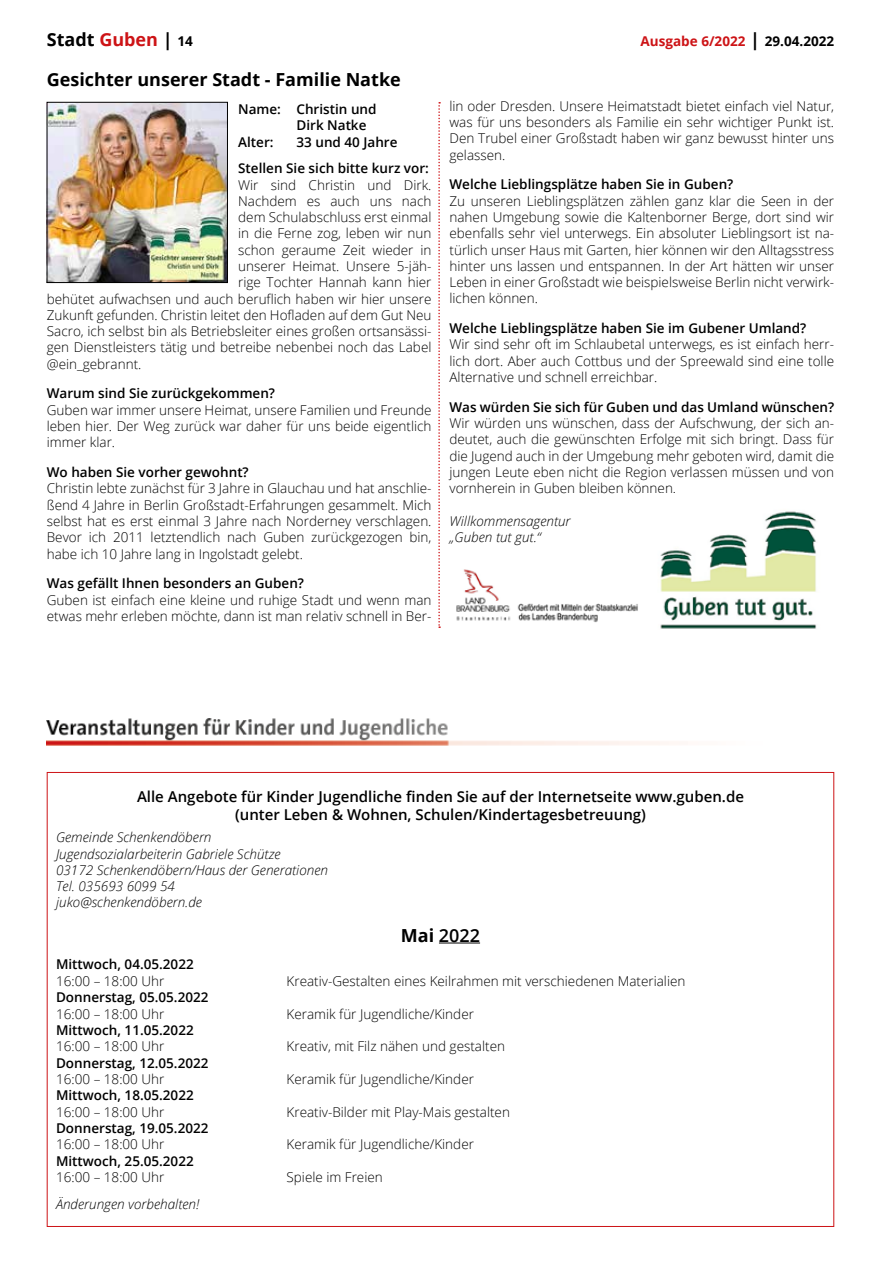
<style>
.page{position:relative;width:881px;height:1263px;background:#fff}
.page>*{position:absolute;margin:0;border:0;box-sizing:border-box;transform-origin:0 0}
.t1{font:700 18px "Open Sans";color:#000}
.t2{font:600 18px "Open Sans";color:#000}
.t3{font:600 15px/18px "Open Sans";color:#000;text-align:center}
.t4{font:300 13.5px/16.4px "Open Sans";color:#000;text-align:justify}
.t5{font:600 13.5px/26.8px "Open Sans";color:#000}
.t6{font:italic 300 13.5px/16.2px "Open Sans";color:#000}
.t7{font:700 13.5px "Open Sans";color:#cd1316}
.s1{color:#cd1316}
.s2{font-size:13.5px}
.s3{font-size:18px;color:#000}
.s4{color:#000}
.s5{font-weight:700}
</style>
<div class="page">
<svg style="left:438px;top:102px;width:2px;height:526px"></svg>
<img style="left:456px;top:569px;width:182px;height:54px">
<img style="left:660px;top:511px;width:157px;height:118px">
<img style="left:49px;top:104px;width:176px;height:177px">
<div style="left:47px;top:102px;width:180px;height:181px;border:1px solid #000"></div>
<hr style="left:439px;top:942px;width:41px;height:1px;background:#000">
<img style="left:47px;top:719px;width:633px;height:27px">
<h1 class="t1" style="left:47px;top:27px;width:147px">Stadt <span class="s1">Guben</span> | <span class="s2">14</span></h1>
<p class="t7" style="left:640px;top:32px;width:195px">Ausgabe 6/2022 <span class="s3">|</span> <span class="s4">29.04.2022</span></p>
<h1 class="t1" style="left:47px;top:67px;width:355px">Gesichter unserer Stadt - Familie Natke</h1>
<p class="t5" style="left:238px;top:95px;width:140px">Name: Christin und</p>
<p class="t5" style="left:296px;top:112px;width:71px">Dirk Natke</p>
<p class="t5" style="left:238px;top:128px;width:37px">Alter:</p>
<p class="t4" style="left:449px;top:97px;width:386px">lin oder Dresden. Unsere Heimatstadt bietet einfach viel Natur, was für uns besonders als Familie ein sehr wichtiger Punkt ist.<br>Den Trubel einer Großstadt haben wir ganz bewusst hinter uns gelassen.</p>
<p class="t5" style="left:449px;top:171px;width:285px">Welche Lieblingsplätze haben Sie in Guben?</p>
<p class="t4" style="left:449px;top:192px;width:386px">Zu unseren Lieblingsplätzen zählen ganz klar die Seen in der nahen Umgebung sowie die Kaltenborner Berge, dort sind wir ebenfalls sehr viel unterwegs. Ein absoluter Lieblingsort ist na&shy;türlich unser Haus mit Garten, hier können wir den Alltagsstress hinter uns lassen und entspannen. In der Art hätten wir unser Leben in einer Großstadt wie beispielsweise Berlin nicht verwirk&shy;lichen können.</p>
<p class="t5" style="left:449px;top:314px;width:358px">Welche Lieblingsplätze haben Sie im Gubener Umland?</p>
<p class="t4" style="left:449px;top:336px;width:386px">Wir sind sehr oft im Schlaubetal unterwegs, es ist einfach herr&shy;lich dort. Aber auch Cottbus und der Spreewald sind eine tolle Alternative und schnell erreichbar.</p>
<p class="t5" style="left:449px;top:393px;width:386px">Was würden Sie sich für Guben und das Umland wünschen?</p>
<p class="t4" style="left:449px;top:415px;width:386px">Wir würden uns wünschen, dass der Aufschwung, der sich an&shy;deutet, auch die gewünschten Erfolge mit sich bringt. Dass für die Jugend auch in der Umgebung mehr geboten wird, damit die jungen Leute eben nicht die Region verlassen müssen und von vornherein in Guben bleiben können.</p>
<p class="t6" style="left:449px;top:512px;width:122px">Willkommensagentur „Guben tut gut.“</p>
<p class="t5" style="left:238px;top:128px;width:192px;text-indent:58px">33 und 40 Jahre<br>Stellen Sie sich bitte kurz vor:</p>
<p class="t4" style="left:238px;top:176px;width:195px">Wir sind Christin und Dirk.</p>
<p class="t4" style="left:238px;top:192px;width:195px">Nachdem es auch uns nach</p>
<p class="t4" style="left:238px;top:209px;width:195px">dem Schulabschluss erst einmal</p>
<p class="t4" style="left:238px;top:225px;width:195px">in die Ferne zog, leben wir nun</p>
<p class="t4" style="left:238px;top:241px;width:195px">schon geraume Zeit wieder in</p>
<p class="t4" style="left:238px;top:258px;width:195px">unserer Heimat. Unsere 5-jäh-</p>
<p class="t4" style="left:238px;top:274px;width:195px">rige Tochter Hannah kann hier</p>
<p class="t4" style="left:47px;top:290px;width:386px">behütet aufwachsen und auch beruflich haben wir hier unsere</p>
<p class="t4" style="left:47px;top:306px;width:386px">Zukunft gefunden. Christin leitet den Hofladen auf dem Gut Neu</p>
<p class="t4" style="left:47px;top:323px;width:386px">Sacro, ich selbst bin als Betriebsleiter eines großen ortsansässi-</p>
<p class="t4" style="left:47px;top:339px;width:386px">gen Dienstleisters tätig und betreibe nebenbei noch das Label</p>
<p class="t4" style="left:47px;top:355px;width:96px">@ein_gebrannt.</p>
<p class="t5" style="left:47px;top:380px;width:230px">Warum sind Sie zurückgekommen?</p>
<p class="t4" style="left:47px;top:401px;width:386px">Guben war immer unsere Heimat, unsere Familien und Freunde leben hier. Der Weg zurück war daher für uns beide eigentlich immer klar.</p>
<p class="t5" style="left:47px;top:458px;width:203px">Wo haben Sie vorher gewohnt?</p>
<p class="t4" style="left:47px;top:480px;width:386px">Christin lebte zunächst für 3 Jahre in Glauchau und hat anschlie&shy;ßend 4 Jahre in Berlin Großstadt-Erfahrungen gesammelt. Mich selbst hat es erst einmal 3 Jahre nach Norderney verschlagen.<br>Bevor ich 2011 letztendlich nach Guben zurückgezogen bin, habe ich 10 Jahre lang in Ingolstadt gelebt.</p>
<p class="t5" style="left:47px;top:570px;width:258px">Was gefällt Ihnen besonders an Guben?</p>
<p class="t4" style="left:47px;top:591px;width:386px">Guben ist einfach eine kleine und ruhige Stadt und wenn man etwas mehr erleben möchte, dann ist man relativ schnell in Ber-</p>
<p class="t3" style="left:137px;top:787px;width:608px">Alle Angebote für Kinder Jugendliche finden Sie auf der Internetseite www.guben.de (unter Leben &amp; Wohnen, Schulen/Kindertagesbetreuung)</p>
<p class="t6" style="left:56px;top:829px;width:273px">Gemeinde Schenkendöbern<br>Jugendsozialarbeiterin Gabriele Schütze<br>03172 Schenkendöbern/Haus der Generationen<br>Tel. 035693 6099 54<br>juko@schenkendöbern.de</p>
<h1 class="t2" style="left:401px;top:923px;width:81px"><span class="s5">Mai</span> 2022</h1>
<p class="t5" style="left:56px;top:951px;width:139px">Mittwoch, 04.05.2022</p>
<p class="t4" style="left:56px;top:972px;width:110px">16:00 – 18:00 Uhr</p>
<p class="t4" style="left:286px;top:972px;width:400px">Kreativ-Gestalten eines Keilrahmen mit verschiedenen Materialien</p>
<p class="t5" style="left:56px;top:983px;width:154px">Donnerstag, 05.05.2022</p>
<p class="t4" style="left:56px;top:1005px;width:110px">16:00 – 18:00 Uhr</p>
<p class="t4" style="left:286px;top:1005px;width:189px">Keramik für Jugendliche/Kinder</p>
<p class="t5" style="left:56px;top:1016px;width:139px">Mittwoch, 11.05.2022</p>
<p class="t4" style="left:56px;top:1038px;width:110px">16:00 – 18:00 Uhr</p>
<p class="t4" style="left:286px;top:1038px;width:220px">Kreativ, mit Filz nähen und gestalten</p>
<p class="t5" style="left:56px;top:1049px;width:154px">Donnerstag, 12.05.2022</p>
<p class="t4" style="left:56px;top:1070px;width:110px">16:00 – 18:00 Uhr</p>
<p class="t4" style="left:286px;top:1070px;width:189px">Keramik für Jugendliche/Kinder</p>
<p class="t5" style="left:56px;top:1081px;width:139px">Mittwoch, 18.05.2022</p>
<p class="t4" style="left:56px;top:1103px;width:110px">16:00 – 18:00 Uhr</p>
<p class="t4" style="left:286px;top:1103px;width:225px">Kreativ-Bilder mit Play-Mais gestalten</p>
<p class="t5" style="left:56px;top:1114px;width:154px">Donnerstag, 19.05.2022</p>
<p class="t4" style="left:56px;top:1136px;width:110px">16:00 – 18:00 Uhr</p>
<p class="t4" style="left:286px;top:1136px;width:189px">Keramik für Jugendliche/Kinder</p>
<p class="t5" style="left:56px;top:1147px;width:139px">Mittwoch, 25.05.2022</p>
<p class="t4" style="left:56px;top:1168px;width:110px">16:00 – 18:00 Uhr</p>
<p class="t4" style="left:286px;top:1168px;width:98px">Spiele im Freien</p>
<p class="t6" style="left:56px;top:1195px;width:145px">Änderungen vorbehalten!</p>
</div>
